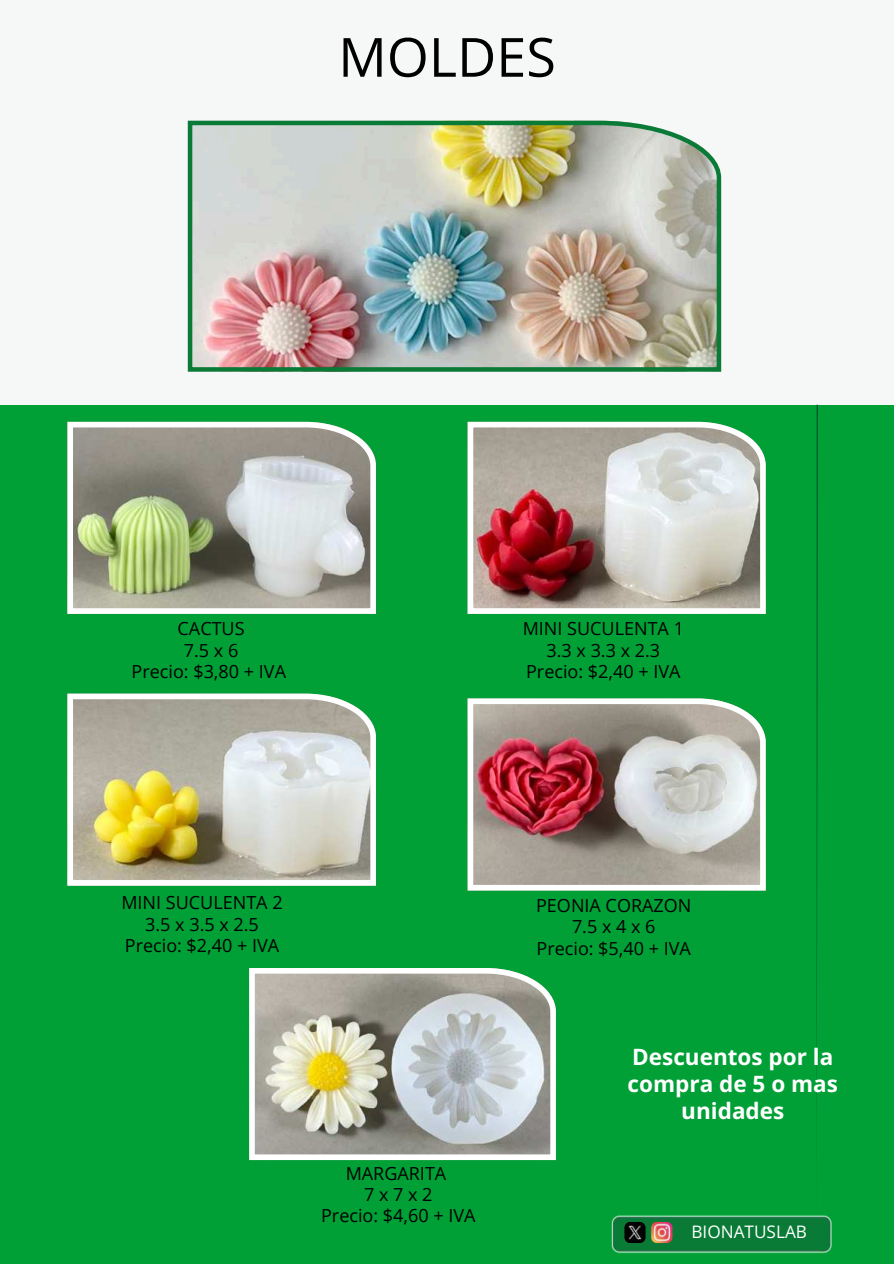
<style>
.page{position:relative;width:894px;height:1264px;background:#fff}
.page>*{position:absolute;margin:0;border:0;box-sizing:border-box;transform-origin:0 0}
.t1{font:54px "Open Sans";color:#000}
.t2{font:700 22.5px/27px "Open Sans";color:#fff;text-align:center}
.t3{font:18px/21.3px "Open Sans";color:#000;text-align:center}
.t4{font:17.25px "Open Sans";color:#fff}
</style>
<div class="page">
<div style="left:0;top:0;width:893px;height:1263px;background:#00a036"></div>
<div style="left:0;top:0;width:893px;height:404px;background:#f6f7f7"></div>
<img style="left:188px;top:121px;width:533px;height:250px">
<svg style="left:467px;top:422px;width:298px;height:192px;background:#baa7a1"></svg>
<svg style="left:67px;top:693px;width:309px;height:192px;background:#c3c1a5"></svg>
<svg style="left:249px;top:968px;width:306px;height:191px;background:#b7b9ae"></svg>
<img style="left:467px;top:698px;width:298px;height:192px">
<svg style="left:816px;top:404px;width:1px;height:735px"></svg>
<img style="left:611px;top:1215px;width:221px;height:39px">
<img style="left:624px;top:1221px;width:21px;height:21px">
<img style="left:651px;top:1221px;width:21px;height:21px;border-radius:6px">
<svg style="left:67px;top:422px;width:309px;height:192px;background:#abb09e"></svg>
<h1 class="t1" style="left:338px;top:20px;width:219px">MOLDES</h1>
<p class="t3" style="left:131px;top:617px;width:156px">CACTUS<br>7.5 x 6<br>Precio: $3,80 + IVA</p>
<p class="t3" style="left:522px;top:617px;width:163px">MINI SUCULENTA 1<br>3.3 x 3.3 x 2.3<br>Precio: $2,40 + IVA</p>
<p class="t3" style="left:121px;top:891px;width:163px">MINI SUCULENTA 2<br>3.5 x 3.5 x 2.5<br>Precio: $2,40 + IVA</p>
<p class="t3" style="left:536px;top:894px;width:157px">PEONIA CORAZON<br>7.5 x 4 x 6<br>Precio: $5,40 + IVA</p>
<p class="t3" style="left:321px;top:1161px;width:156px">MARGARITA<br>7 x 7 x 2<br>Precio: $4,60 + IVA</p>
<p class="t2" style="left:627px;top:1042px;width:212px">Descuentos por la compra de 5 o mas unidades</p>
<p class="t4" style="left:691px;top:1219px;width:117px">BIONATUSLAB</p>
</div>
